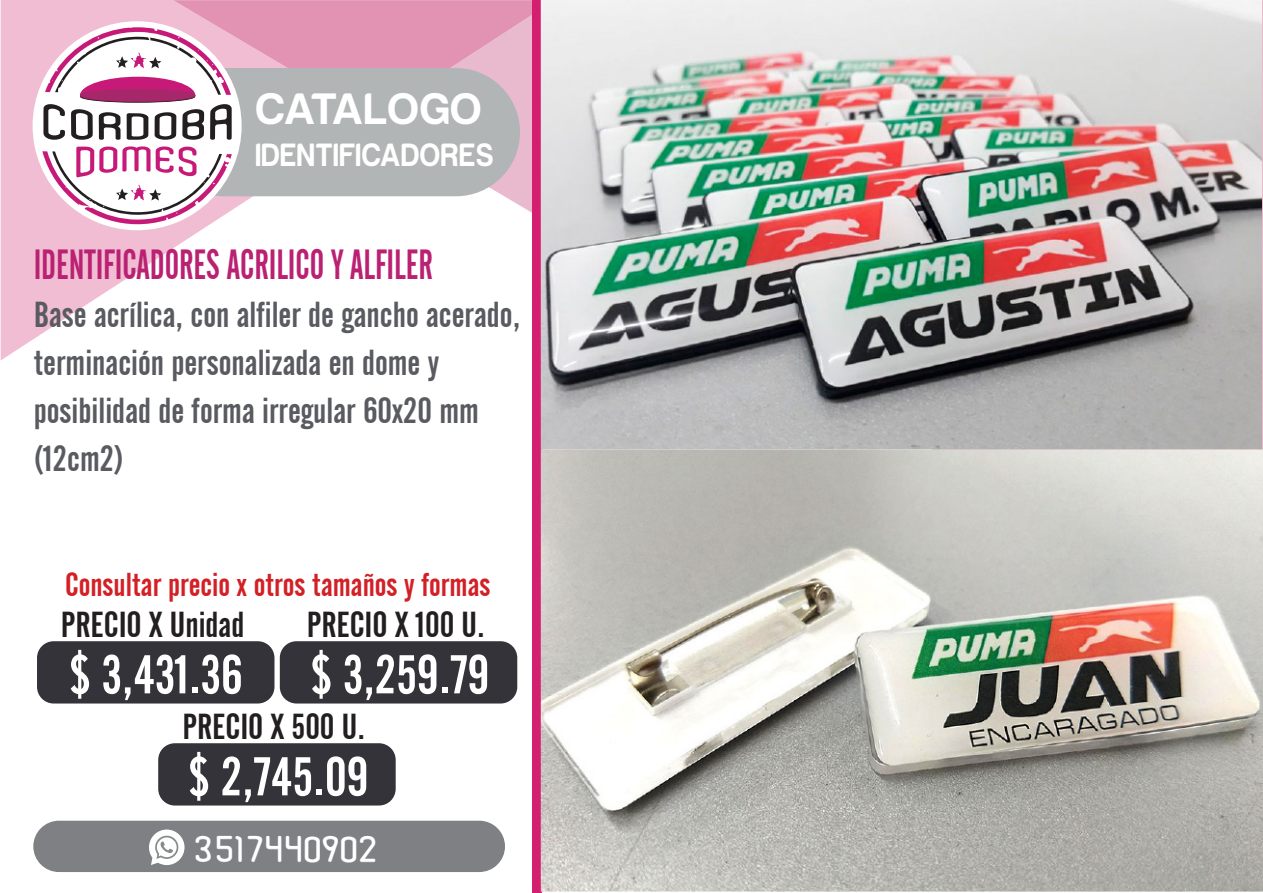
<style>
.page{position:relative;width:1263px;height:893px;background:#fff}
.page>*{position:absolute;margin:0;border:0;box-sizing:border-box;transform-origin:0 0}
.precios{font:54px "Alternate Gothic No 2 BT";color:#fff}
.t1{font:700 45px "Harabara Mais Bold Harabara Mais";color:#fff}
.PRODUCTO{font:42px "Alternate Gothic No 2 BT";color:#ba2172;scale:.82 1}
.detalle{font:36px/48px "Alternate Gothic No 2 BT";color:#595b61}
.t2{font:36px "Alternate Gothic No 2 BT";color:#231f20}
.t3{font:35.4px "Adidas Unity";color:#fff}
.t4{font:33px "Alternate Gothic No 2 BT";color:#d32026}
.t5{font:700 33px "Harabara Mais Bold Harabara Mais";color:#fff;scale:.89 1}
</style>
<div class="page">
<svg style="left:1px;top:0;width:372px;height:360px"></svg>
<div style="left:532px;top:0;width:10px;height:893px;background:#d41f70"></div>
<div style="left:159px;top:68px;width:361px;height:128px;background:#b2b5b5;border-radius:64px"></div>
<div style="left:33px;top:21px;width:209px;height:209px;background:#fff;border-radius:50%"></div>
<svg style="left:43px;top:0;width:498px;height:140px"></svg>
<svg style="left:42px;top:146px;width:190px;height:78px"></svg>
<div style="left:33px;top:821px;width:472px;height:51px;background:#7e8083;border-radius:26px"></div>
<svg style="left:149px;top:829px;width:36px;height:36px"></svg>
<img style="left:541px;top:0;width:722px;height:892px">
<div style="left:37px;top:641px;width:237px;height:62px;background:#333339;border-radius:17px"></div>
<div style="left:158px;top:743px;width:238px;height:62px;background:#333339;border-radius:17px"></div>
<div style="left:280px;top:641px;width:237px;height:62px;background:#333339;border-radius:17px"></div>
<p class="t1" style="left:255px;top:82px;width:228px">CATALOGO</p>
<p class="t5" style="left:255px;top:135px;width:270px">IDENTIFICADORES</p>
<p class="PRODUCTO" style="left:34px;top:241px;width:488px">IDENTIFICADORES ACRILICO Y ALFILER</p>
<p class="detalle" style="left:34px;top:291px;width:488px">Base acrílica, con alfiler de gancho acerado, terminación personalizada en dome y posibilidad de forma irregular 60x20 mm (12cm2)</p>
<p class="t4" style="left:65px;top:566px;width:427px">Consultar precio x otros tamaños y formas</p>
<p class="t2" style="left:61px;top:604px;width:185px">PRECIO X Unidad</p>
<p class="precios" style="left:69px;top:645px;width:175px">$ 3,431.36</p>
<p class="t2" style="left:307px;top:604px;width:180px">PRECIO X 100 U.</p>
<p class="precios" style="left:310px;top:645px;width:181px">$ 3,259.79</p>
<p class="t2" style="left:183px;top:706px;width:184px">PRECIO X 500 U.</p>
<p class="precios" style="left:188px;top:747px;width:182px">$ 2,745.09</p>
<p class="t3" style="left:194px;top:829px;width:186px">3517440902</p>
</div>
